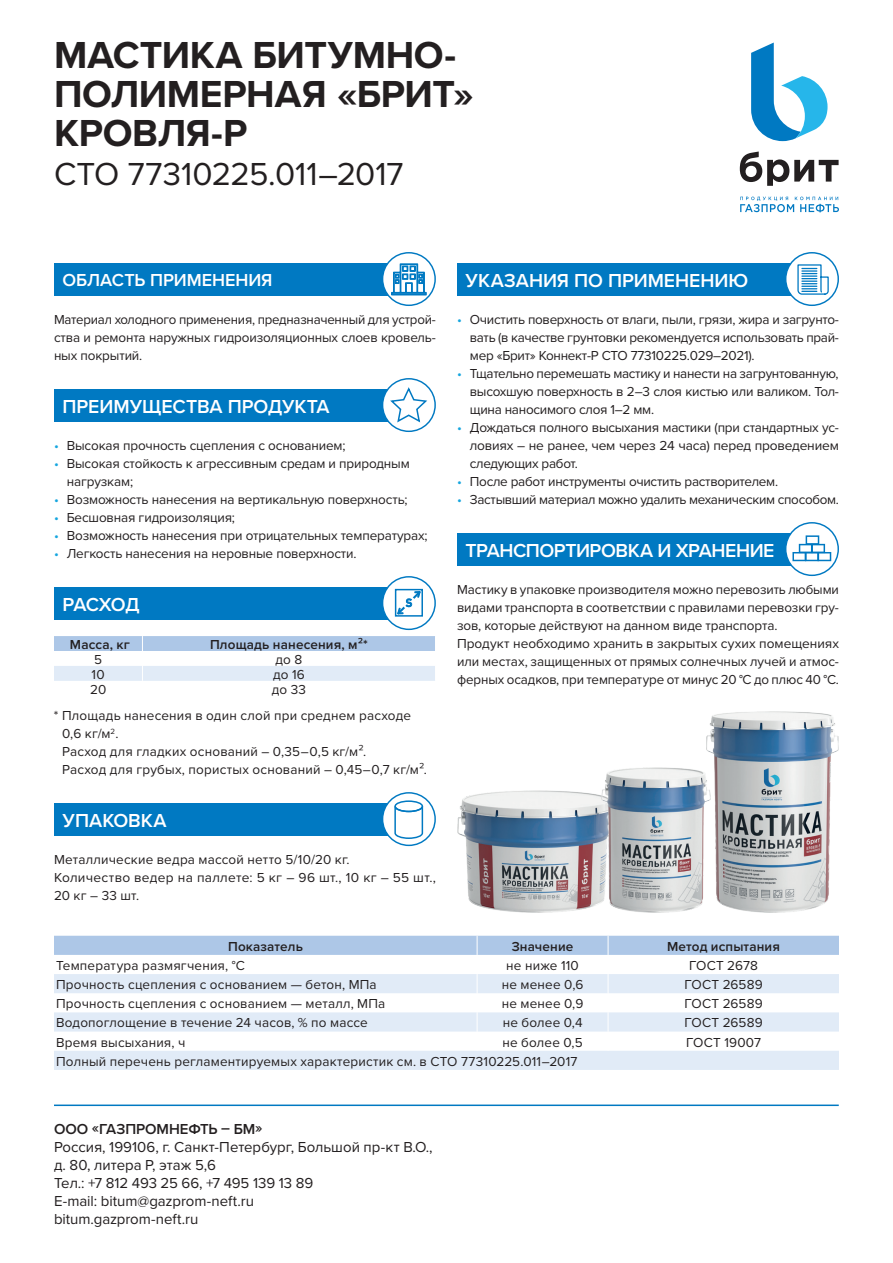
<style>
.page{position:relative;width:893px;height:1263px;background:#fff}
.page>*{position:absolute;margin:0;border:0;box-sizing:border-box;transform-origin:0 0}
.t1{font:700 39px/39px "Proxima Nova";letter-spacing:-.01em;color:#231f20}
.t2{font:33px "Proxima Nova";color:#231f20}
.t3{font:600 19.5px "Proxima Nova";letter-spacing:-.01em;color:#fff}
.t4{font:600 18px "Proxima Nova";letter-spacing:-.005em;color:#fff}
.t5{font:15px/18px "Proxima Nova";letter-spacing:-.005em;color:#231f20}
.t6{font:600 15px "Proxima Nova";letter-spacing:-.005em;color:#231f20}
.t7{font:13.5px/18px "Proxima Nova";letter-spacing:-.01em;color:#231f20;text-align:justify}
.t8{font:13.5px/18px "Proxima Nova";letter-spacing:.015em;color:#231f20}
.t9{font:600 13.5px "Proxima Nova";letter-spacing:.01em;color:#231f20}
.t10{font:13.5px "Proxima Nova";letter-spacing:.01em;color:#231f20}
.t11{font:500 11.1px "DIN Pro";color:#0079c2}
.s1{color:#16a6df}
</style>
<div class="page">
<img style="left:457px;top:790px;width:145px;height:123px">
<div style="left:54px;top:263px;width:344px;height:32px;background:#0079c2"></div>
<svg style="left:383px;top:253px;width:52px;height:52px"></svg>
<svg style="left:391px;top:263px;width:36px;height:32px"></svg>
<div style="left:382px;top:252px;width:54px;height:54px;border:1px solid #0079c2;border-radius:50%"></div>
<div style="left:54px;top:389px;width:344px;height:32px;background:#0079c2"></div>
<svg style="left:383px;top:379px;width:52px;height:52px"></svg>
<svg style="left:388px;top:387px;width:41px;height:37px"></svg>
<div style="left:382px;top:378px;width:54px;height:54px;border:1px solid #0079c2;border-radius:50%"></div>
<div style="left:54px;top:587px;width:344px;height:32px;background:#0079c2"></div>
<div style="left:383px;top:577px;width:52px;height:52px;background:#fff;border-radius:50%"></div>
<svg style="left:398px;top:592px;width:22px;height:22px"></svg>
<div style="left:402px;top:596px;width:14px;height:13px;background:#fff;border-radius:50%"></div>
<div style="left:395px;top:589px;width:28px;height:28px;border:2px solid #0079c2"></div>
<div style="left:382px;top:576px;width:54px;height:54px;border:1px solid #0079c2;border-radius:50%"></div>
<svg style="left:54px;top:636px;width:381px;height:45px"></svg>
<div style="left:54px;top:803px;width:344px;height:32px;background:#0079c2"></div>
<div style="left:383px;top:793px;width:52px;height:52px;background:#fff;border-radius:50%"></div>
<svg style="left:394px;top:800px;width:29px;height:39px"></svg>
<div style="left:382px;top:792px;width:54px;height:54px;border:1px solid #0079c2;border-radius:50%"></div>
<div style="left:457px;top:263px;width:344px;height:32px;background:#0079c2"></div>
<div style="left:786px;top:253px;width:52px;height:52px;background:#fff;border-radius:50%"></div>
<svg style="left:797px;top:264px;width:32px;height:31px"></svg>
<div style="left:785px;top:252px;width:54px;height:54px;border:1px solid #0079c2;border-radius:50%"></div>
<div style="left:457px;top:533px;width:344px;height:32px;background:#0079c2"></div>
<svg style="left:786px;top:523px;width:52px;height:52px"></svg>
<svg style="left:792px;top:535px;width:39px;height:26px"></svg>
<div style="left:785px;top:522px;width:54px;height:54px;border:1px solid #0079c2;border-radius:50%"></div>
<hr style="left:54px;top:1104px;width:785px;height:2px;background:#0079c2">
<div style="left:54px;top:1051px;width:785px;height:19px;background:#e1ebf7"></div>
<svg style="left:54px;top:936px;width:785px;height:96px"></svg>
<img style="left:707px;top:712px;width:132px;height:201px">
<img style="left:602px;top:768px;width:109px;height:145px">
<svg style="left:740px;top:197px;width:99px;height:15px"></svg>
<svg style="left:751px;top:43px;width:76px;height:98px"></svg>
<svg style="left:740px;top:152px;width:99px;height:34px"></svg>
<h1 class="t1" style="left:54px;top:35px;width:421px">МАСТИКА БИТУМНО-<br>ПОЛИМЕРНАЯ «БРИТ»<br>КРОВЛЯ-Р</h1>
<h2 class="t2" style="left:54px;top:150px;width:351px">СТО 77310225.011–2017</h2>
<h3 class="t4" style="left:63px;top:267px;width:212px">ОБЛАСТЬ ПРИМЕНЕНИЯ</h3>
<p class="t7" style="left:54px;top:310px;width:383px">Материал холодного применения, предназначенный для устрой&shy;ства и ремонта наружных гидроизоляционных слоев кровель&shy;ных покрытий.</p>
<h3 class="t3" style="left:63px;top:392px;width:269px">ПРЕИМУЩЕСТВА ПРОДУКТА</h3>
<p class="t7" style="left:54px;top:436px;width:293px"><span class="s1">•</span> Высокая прочность сцепления с основанием;</p>
<p class="t7" style="left:67px;top:454px;width:345px;text-indent:-13px"><span class="s1">•</span> Высокая стойкость к агрессивным средам и природным нагрузкам;</p>
<p class="t7" style="left:54px;top:490px;width:355px"><span class="s1">•</span> Возможность нанесения на вертикальную поверхность;</p>
<p class="t7" style="left:54px;top:508px;width:183px"><span class="s1">•</span> Бесшовная гидроизоляция;</p>
<p class="t7" style="left:54px;top:526px;width:375px"><span class="s1">•</span> Возможность нанесения при отрицательных температурах;</p>
<p class="t7" style="left:54px;top:544px;width:304px"><span class="s1">•</span> Легкость нанесения на неровные поверхности.</p>
<h3 class="t3" style="left:63px;top:590px;width:79px">РАСХОД</h3>
<p class="t11" style="left:406px;top:594px;width:8px">S</p>
<p class="t9" style="left:70px;top:634px;width:62px">Масса, кг</p>
<p class="t9" style="left:210px;top:634px;width:159px">Площадь нанесения, м²*</p>
<p class="t7" style="left:94px;top:650px;width:9px">5</p>
<p class="t7" style="left:276px;top:650px;width:28px">до 8</p>
<p class="t7" style="left:92px;top:665px;width:15px">10</p>
<p class="t7" style="left:273px;top:665px;width:33px">до 16</p>
<p class="t7" style="left:90px;top:680px;width:18px">20</p>
<p class="t8" style="left:54px;top:676px;width:359px;line-height:26.1px;text-indent:218px">до 33<br>* Площадь нанесения в один слой при среднем расходе</p>
<p class="t8" style="left:62px;top:724px;width:366px">0,6 кг/м<sup>2</sup>.<br>Расход для гладких оснований – 0,35–0,5 кг/м².<br>Расход для грубых, пористых оснований – 0,45–0,7 кг/м².</p>
<h3 class="t3" style="left:63px;top:806px;width:106px">УПАКОВКА</h3>
<p class="t8" style="left:54px;top:850px;width:383px">Металлические ведра массой нетто 5/10/20 кг.<br>Количество ведер на паллете: 5 кг – 96 шт., 10 кг – 55 шт.,<br>20 кг – 33 шт.</p>
<h3 class="t3" style="left:466px;top:266px;width:284px">УКАЗАНИЯ ПО ПРИМЕНЕНИЮ</h3>
<p class="t7" style="left:470px;top:310px;width:371px;text-indent:-13px"><span class="s1">•</span> Очистить поверхность от влаги, пыли, грязи, жира и загрунто&shy;вать (в качестве грунтовки рекомендуется использовать прай&shy;мер «Брит» Коннект-Р СТО 77310225.029–2021).</p>
<p class="t7" style="left:470px;top:364px;width:371px;text-indent:-13px"><span class="s1">•</span> Тщательно перемешать мастику и нанести на загрунтованную, высохшую поверхность в 2–3 слоя кистью или валиком. Тол&shy;щина наносимого слоя 1–2 мм.</p>
<p class="t7" style="left:470px;top:418px;width:371px;text-indent:-13px"><span class="s1">•</span> Дождаться полного высыхания мастики (при стандартных ус&shy;ловиях – не ранее, чем через 24 часа) перед проведением следующих работ.</p>
<p class="t7" style="left:457px;top:472px;width:322px"><span class="s1">•</span> После работ инструменты очистить растворителем.</p>
<p class="t7" style="left:457px;top:490px;width:383px"><span class="s1">•</span> Застывший материал можно удалить механическим способом.</p>
<h3 class="t3" style="left:466px;top:536px;width:310px">ТРАНСПОРТИРОВКА И ХРАНЕНИЕ</h3>
<p class="t7" style="left:457px;top:580px;width:383px;text-align:left">Мастику в упаковке производителя можно перевозить любыми видами транспорта в соответствии с правилами перевозки гру&shy;зов, которые действуют на данном виде транспорта.<br>Продукт необходимо хранить в закрытых сухих помещениях или местах, защищенных от прямых солнечных лучей и атмос&shy;ферных осадков, при температуре от минус 20 °С до плюс 40 °С.</p>
<p class="t9" style="left:228px;top:936px;width:76px">Показатель</p>
<p class="t9" style="left:512px;top:936px;width:63px">Значение</p>
<p class="t9" style="left:667px;top:936px;width:114px">Метод испытания</p>
<p class="t8" style="left:56px;top:956px;width:190px">Температура размягчения, °С</p>
<p class="t8" style="left:506px;top:956px;width:74px">не ниже 110</p>
<p class="t7" style="left:689px;top:956px;width:71px">ГОСТ 2678</p>
<p class="t8" style="left:56px;top:975px;width:322px">Прочность сцепления с основанием — бетон, МПа</p>
<p class="t7" style="left:502px;top:975px;width:83px">не менее 0,6</p>
<p class="t10" style="left:684px;top:974px;width:80px">ГОСТ 26589</p>
<p class="t8" style="left:56px;top:994px;width:331px">Прочность сцепления с основанием — металл, МПа</p>
<p class="t7" style="left:502px;top:994px;width:83px">не менее 0,9</p>
<p class="t10" style="left:684px;top:993px;width:80px">ГОСТ 26589</p>
<p class="t8" style="left:56px;top:1013px;width:313px">Водопоглощение в течение 24 часов, % по массе</p>
<p class="t7" style="left:503px;top:1013px;width:81px">не более 0,4</p>
<p class="t10" style="left:684px;top:1013px;width:80px">ГОСТ 26589</p>
<p class="t8" style="left:56px;top:1032px;width:131px">Время высыхания, ч</p>
<p class="t7" style="left:502px;top:1032px;width:82px">не более 0,5</p>
<p class="t8" style="left:686px;top:1032px;width:76px">ГОСТ 19007</p>
<p class="t8" style="left:56px;top:1051px;width:523px">Полный перечень регламентируемых характеристик см. в СТО 77310225.011–2017</p>
<p class="t6" style="left:54px;top:1118px;width:210px">ООО «ГАЗПРОМНЕФТЬ – БМ»</p>
<p class="t5" style="left:54px;top:1137px;width:380px">Россия, 199106, г. Санкт-Петербург, Большой пр-кт В.О., д. 80, литера Р, этаж 5,6<br>Тел.: +7 812 493 25 66, +7 495 139 13 89<br>E-mail: bitum@gazprom-neft.ru<br>bitum.gazprom-neft.ru</p>
</div>
